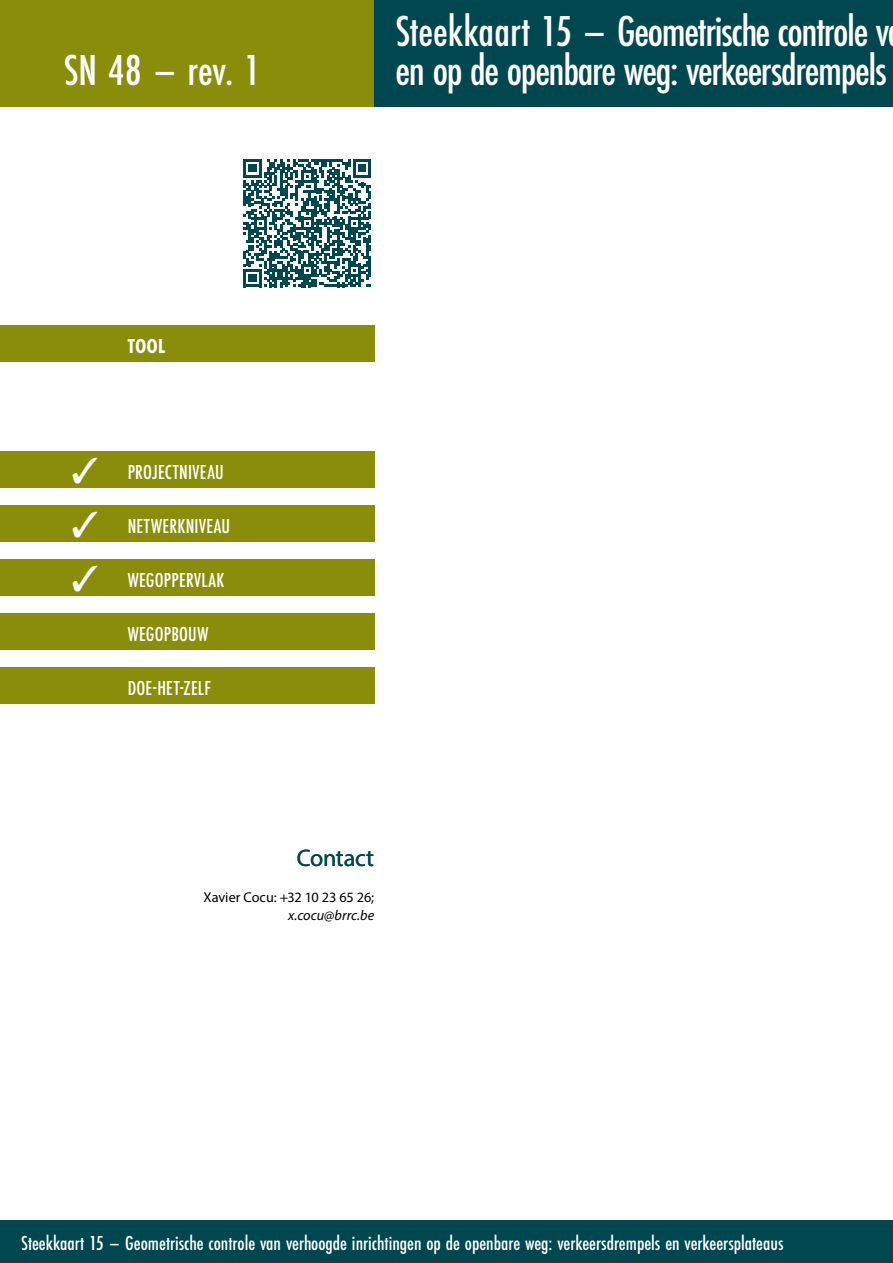
<style>
.page{position:relative;width:893px;height:1263px;background:#fff}
.page>*{position:absolute;margin:0;border:0;box-sizing:border-box;transform-origin:0 0}
.t1{font:500 45px/39px "Futura PT Cond";letter-spacing:-.03em;color:#fff}
.t2{font:24px "Myriad Pro";letter-spacing:-.01em;color:#00474f}
.t3{font:500 21px "Futura PT Cond";color:#fff}
.t4{font:500 21px "Futura PT Cond";letter-spacing:.02em;color:#fff}
.t5{font:700 21px "Futura PT Cond";color:#fff}
.t6{font:14.25px "Myriad Pro";letter-spacing:-.005em;color:#000}
.t7{font:italic 14.25px "Myriad Pro";color:#000}
</style>
<div class="page">
<div style="left:0;top:1220px;width:893px;height:43px;background:#00474f"></div>
<div style="left:0;top:0;width:374px;height:106px;background:#8a8d09"></div>
<div style="left:374px;top:0;width:519px;height:106px;background:#00474f"></div>
<svg style="left:243px;top:159px;width:128px;height:128px"></svg>
<div style="left:0;top:326px;width:374px;height:36px;background:#8a8d09"></div>
<div style="left:0;top:451px;width:374px;height:37px;background:#8a8d09"></div>
<div style="left:0;top:506px;width:374px;height:36px;background:#8a8d09"></div>
<div style="left:0;top:560px;width:374px;height:36px;background:#8a8d09"></div>
<div style="left:0;top:614px;width:374px;height:36px;background:#8a8d09"></div>
<div style="left:0;top:668px;width:374px;height:36px;background:#8a8d09"></div>
<h1 class="t1" style="left:64px;top:50px;width:199px">SN 48 – rev. 1</h1>
<h1 class="t1" style="left:395px;top:11px;width:495px">Steekkaart 15 – Geometrische controle v en op de openbare weg: verkeersdrempels</h1>
<p class="t5" style="left:128px;top:333px;width:39px">TOOL</p>
<p class="t3" style="left:128px;top:459px;width:98px">PROJECTNIVEAU</p>
<p class="t4" style="left:128px;top:513px;width:104px">NETWERKNIVEAU</p>
<p class="t3" style="left:128px;top:567px;width:98px">WEGOPPERVLAK</p>
<p class="t3" style="left:128px;top:621px;width:82px">WEGOPBOUW</p>
<p class="t3" style="left:128px;top:675px;width:85px">DOE-HET-ZELF</p>
<p class="t2" style="left:297px;top:843px;width:79px">Contact</p>
<p class="t6" style="left:204px;top:888px;width:172px">Xavier Cocu: +32 10 23 65 26;</p>
<p class="t7" style="left:288px;top:906px;width:88px">x.cocu@brrc.be</p>
<p class="t3" style="left:21px;top:1231px;width:764px">Steekkaart 15 – Geometrische controle van verhoogde inrichtingen op de openbare weg: verkeersdrempels en verkeersplateaus</p>
</div>
